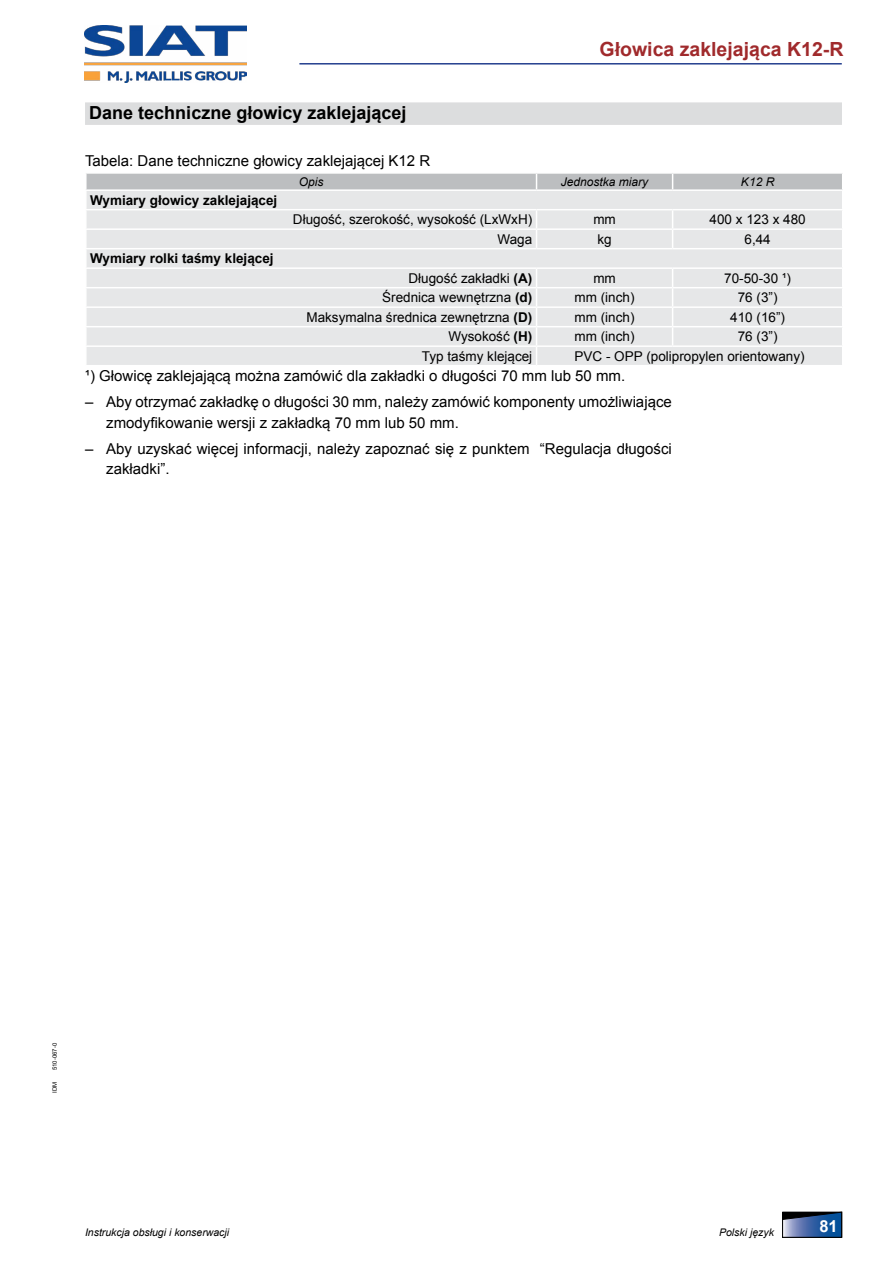
<style>
.page{position:relative;width:893px;height:1263px;background:#fff}
.page>*{position:absolute;margin:0;border:0;box-sizing:border-box;transform-origin:0 0}
.t1{font:700 19.5px "Arial";color:#a02a2c}
.titolo{font:700 18px "Arial";color:#000}
.t2{font:700 16.5px "Arial";color:#fff}
.normale{font:15px/20.2px "Arial";color:#000}
.coltitle{font:15px "Arial";color:#000}
.colcell{font:13.5px "Arial";color:#000}
.colcell-2{font:700 13.5px "Arial";color:#000}
.colheader{font:italic 12px "Arial";color:#000}
.t3{font:italic 10.5px "Arial";color:#000}
.t4{font:6px "Arial";color:#000}
.s1{font-weight:700}
</style>
<div class="page">
<svg style="left:782px;top:1212px;width:60px;height:25px"></svg>
<img style="left:85px;top:26px;width:161px;height:56px">
<hr style="left:299px;top:63px;width:543px;height:2px;background:#25408f">
<div style="left:85px;top:102px;width:757px;height:23px;background:#dcddde"></div>
<svg style="left:86px;top:173px;width:757px;height:192px;background:#e4e5e6"></svg>
<h1 class="t1" style="left:600px;top:36px;width:245px">Głowica zaklejająca K12-R</h1>
<p class="titolo" style="left:89px;top:101px;width:319px">Dane techniczne głowicy zaklejającej</p>
<p class="coltitle" style="left:85px;top:151px;width:347px">Tabela: Dane techniczne głowicy zaklejającej K12 R</p>
<p class="colheader" style="left:299px;top:174px;width:26px">Opis</p>
<p class="colheader" style="left:561px;top:174px;width:89px">Jednostka miary</p>
<p class="colheader" style="left:741px;top:174px;width:35px">K12 R</p>
<p class="colcell-2" style="left:90px;top:191px;width:189px">Wymiary głowicy zaklejającej</p>
<p class="colcell" style="left:293px;top:211px;width:241px">Długość, szerokość, wysokość (LxWxH)</p>
<p class="colcell" style="left:593px;top:211px;width:24px">mm</p>
<p class="colcell" style="left:710px;top:211px;width:98px">400 x 123 x 480</p>
<p class="colcell" style="left:497px;top:230px;width:36px">Waga</p>
<p class="colcell" style="left:597px;top:230px;width:16px">kg</p>
<p class="colcell" style="left:744px;top:230px;width:28px">6,44</p>
<p class="colcell-2" style="left:90px;top:250px;width:185px">Wymiary rolki taśmy klejącej</p>
<p class="colcell" style="left:408px;top:269px;width:125px">Długość zakładki <span class="s1">(A)</span></p>
<p class="colcell" style="left:593px;top:269px;width:24px">mm</p>
<p class="colcell" style="left:724px;top:269px;width:68px">70-50-30 ¹)</p>
<p class="colcell" style="left:382px;top:289px;width:152px">Średnica wewnętrzna <span class="s1">(d)</span></p>
<p class="colcell" style="left:575px;top:289px;width:61px">mm (inch)</p>
<p class="colcell" style="left:738px;top:289px;width:41px">76 (3”)</p>
<p class="colcell" style="left:306px;top:308px;width:227px">Maksymalna średnica zewnętrzna <span class="s1">(D)</span></p>
<p class="colcell" style="left:575px;top:308px;width:61px">mm (inch)</p>
<p class="colcell" style="left:730px;top:308px;width:56px">410 (16”)</p>
<p class="colcell" style="left:448px;top:328px;width:85px">Wysokość <span class="s1">(H)</span></p>
<p class="colcell" style="left:575px;top:328px;width:61px">mm (inch)</p>
<p class="colcell" style="left:738px;top:328px;width:41px">76 (3”)</p>
<p class="colcell" style="left:422px;top:347px;width:112px">Typ taśmy klejącej</p>
<p class="colcell" style="left:575px;top:347px;width:232px">PVC - OPP (polipropylen orientowany)</p>
<p class="normale" style="left:85px;top:365px;width:542px">¹) Głowicę zaklejającą można zamówić dla zakładki o długości 70 mm lub 50 mm.</p>
<p class="normale" style="left:106px;top:392px;width:567px;text-indent:-21px">– Aby otrzymać zakładkę o długości 30 mm, należy zamówić komponenty umożliwiające zmodyfikowanie wersji z zakładką 70 mm lub 50 mm.</p>
<p class="normale" style="left:106px;top:439px;width:567px;text-indent:-21px">– Aby uzyskać więcej informacji, należy zapoznać się z punktem “Regulacja długości zakładki”.</p>
<p class="t4" style="left:51px;top:1070px;width:29px;rotate:-90deg">510-067-0</p>
<p class="t4" style="left:51px;top:1093px;width:12px;rotate:-90deg">IDM</p>
<p class="t3" style="left:85px;top:1225px;width:146px">Instrukcja obsługi i konserwacji</p>
<p class="t3" style="left:719px;top:1225px;width:56px">Polski język</p>
<p class="t2" style="left:819px;top:1216px;width:20px">81</p>
</div>
